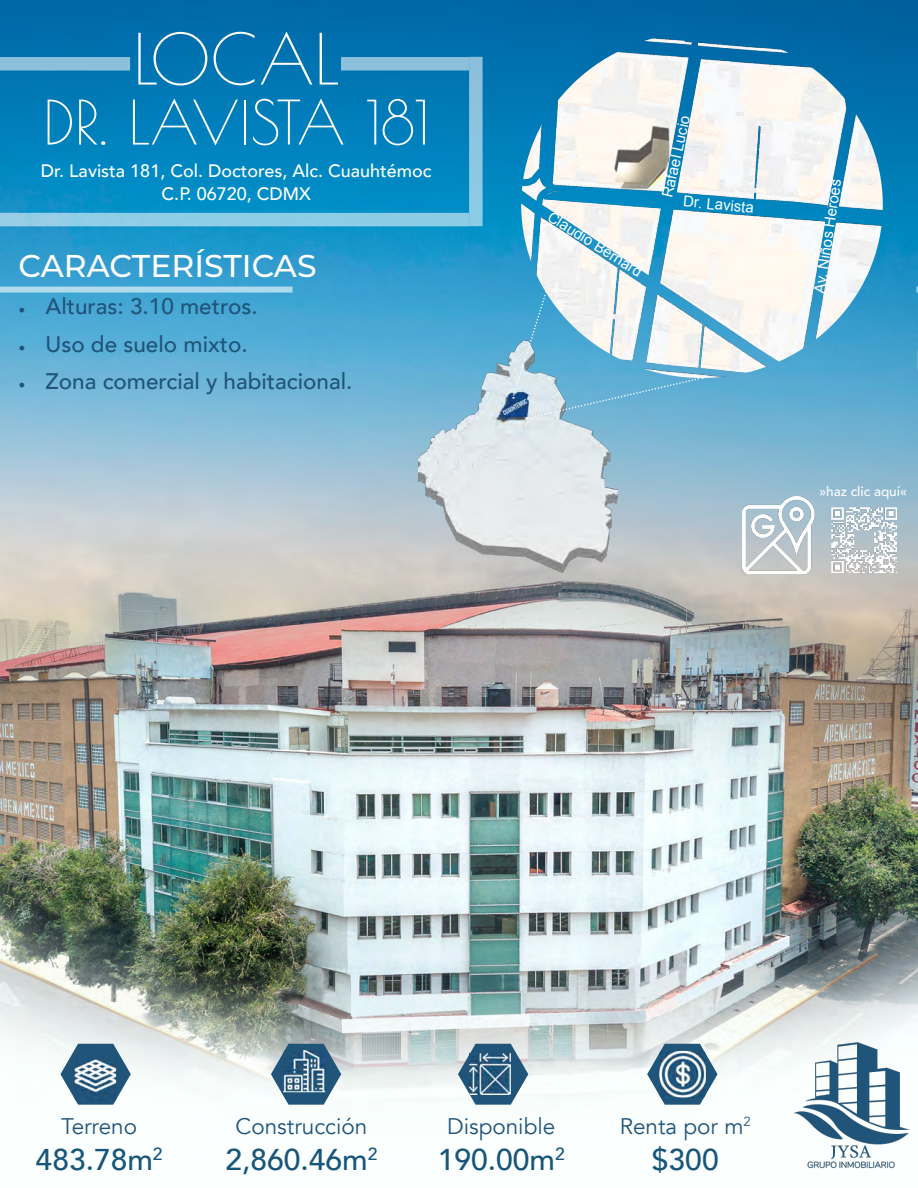
<style>
.page{position:relative;width:918px;height:1188px;background:#fff}
.page>*{position:absolute;margin:0;border:0;box-sizing:border-box;transform-origin:0 0}
.t1{font:69px "Poiret One";color:#fff}
.t2{font:60px "Poiret One";color:#fff}
.t3{font:500 31.5px "Montserrat";color:#fff}
.t4{font:500 30px "Avenir";color:#18557a}
.t5{font:500 22.5px "Avenir";color:#205479}
.t6{font:22.5px "Avenir";color:#205479}
.t7{font:500 18px/22.5px "Avenir";color:#fff;text-align:center}
.t8{font:15px "Arial";color:#fff}
.t9{font:500 13.5px "Avenir";color:#fff}
.s1{font-family:"Minion Pro";font-weight:400;font-size:18px}
</style>
<div class="page">
<img style="left:0;top:0;width:918px;height:1101px">
<svg style="left:647px;top:1044px;width:71px;height:61px"></svg>
<svg style="left:458px;top:1044px;width:70px;height:61px"></svg>
<svg style="left:60px;top:1044px;width:71px;height:61px"></svg>
<img style="left:706px;top:1051px;width:7px;height:46px">
<img style="left:659px;top:1051px;width:47px;height:46px">
<img style="left:470px;top:1054px;width:40px;height:40px">
<img style="left:75px;top:1059px;width:41px;height:42px">
<svg style="left:271px;top:1044px;width:70px;height:61px"></svg>
<img style="left:283px;top:1050px;width:42px;height:42px">
<img style="left:521px;top:32px;width:362px;height:346px">
<img style="left:743px;top:497px;width:76px;height:76px">
<img style="left:832px;top:508px;width:64px;height:64px">
<div style="left:0;top:287px;width:293px;height:6px;background:#b1daed"></div>
<img style="left:418px;top:341px;width:199px;height:232px">
<svg style="left:512px;top:291px;width:191px;height:129px"></svg>
<img style="left:781px;top:1028px;width:135px;height:141px">
<div style="left:469px;top:57px;width:14px;height:169px;background:#8cc5e0"></div>
<div style="left:0;top:213px;width:469px;height:13px;background:#8ecee6"></div>
<div style="left:0;top:57px;width:130px;height:14px;background:#8cbfdb"></div>
<div style="left:341px;top:57px;width:128px;height:14px;background:#8cbfdb"></div>
<svg style="left:917px;top:213px;width:1px;height:13px"></svg>
<h1 class="t1" style="left:133px;top:18px;width:208px">LOCAL</h1>
<h2 class="t2" style="left:43px;top:87px;width:388px">DR. LAVISTA 181</h2>
<p class="t7" style="left:41px;top:159px;width:392px">Dr. Lavista 181, Col. Doctores, Alc. Cuauhtémoc<br>C.P. 06720, CDMX</p>
<h3 class="t3" style="left:19px;top:244px;width:300px">CARACTERÍSTICAS</h3>
<p class="t5" style="left:19px;top:287px;width:241px"><span class="s1">•</span> Alturas: 3.10 metros.</p>
<p class="t5" style="left:19px;top:324px;width:231px"><span class="s1">•</span> Uso de suelo mixto.</p>
<p class="t5" style="left:19px;top:362px;width:335px"><span class="s1">•</span> Zona comercial y habitacional.</p>
<p class="t8" style="left:554px;top:207px;width:110px;rotate:32deg">Claudio Bernard</p>
<p class="t8" style="left:658px;top:195px;width:85px;rotate:-78deg">Rafael Lucio</p>
<p class="t8" style="left:684px;top:191px;width:72px;rotate:6deg">Dr. Lavista</p>
<p class="t8" style="left:810px;top:292px;width:117px;rotate:-82deg">Av. Niños Heroes</p>
<p class="t9" style="left:820px;top:479px;width:89px">»haz clic aquí«</p>
<p class="t6" style="left:61px;top:1113px;width:77px">Terreno</p>
<h3 class="t4" style="left:36px;top:1133px;width:129px">483.78m<sup>2</sup></h3>
<p class="t6" style="left:236px;top:1113px;width:133px">Construcción</p>
<h3 class="t4" style="left:225px;top:1134px;width:154px">2,860.46m<sup>2</sup></h3>
<p class="t6" style="left:447px;top:1113px;width:110px">Disponible</p>
<h3 class="t4" style="left:438px;top:1133px;width:129px">190.00m<sup>2</sup></h3>
<p class="t6" style="left:620px;top:1113px;width:133px">Renta por m<sup>2</sup></p>
<h3 class="t4" style="left:652px;top:1133px;width:68px">$300</h3>
</div>
